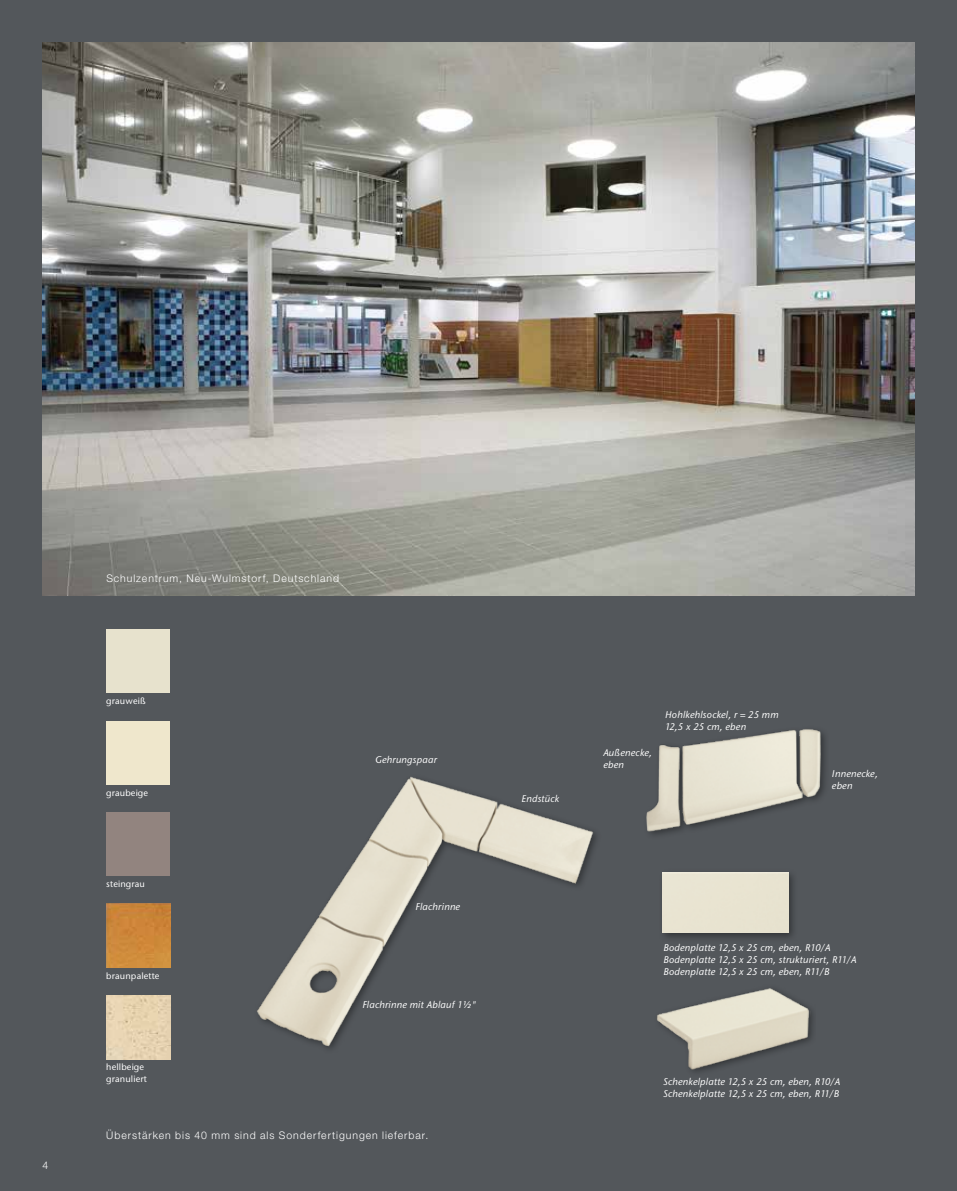
<style>
.page{position:relative;width:957px;height:1191px;background:#53575b}
.page>*{position:absolute;margin:0;border:0;box-sizing:border-box;transform-origin:0 0}
.t1{font:300 10.5px "Helvetica Neue LT Pro";letter-spacing:.09em;color:#fff}
.t2{font:italic 500 9.75px/12px "Stone Sans ITC Pro";letter-spacing:.015em;color:#fff}
.t3{font:500 9px/12px "Stone Sans ITC Pro";letter-spacing:.015em;color:#fff}
</style>
<div class="page">
<img style="left:43px;top:43px;width:871px;height:552px">
<div style="left:106px;top:629px;width:64px;height:64px;background:#e7e2cd"></div>
<div style="left:106px;top:721px;width:64px;height:63px;background:#efe7cc"></div>
<div style="left:106px;top:812px;width:64px;height:64px;background:#92847f"></div>
<img style="left:106px;top:904px;width:64px;height:63px">
<img style="left:106px;top:995px;width:64px;height:64px">
<div style="left:659px;top:868px;width:139px;height:75px;background:#000;opacity:.4"></div>
<div style="left:663px;top:872px;width:125px;height:61px;background:#e8e4d1"></div>
<img style="left:657px;top:988px;width:153px;height:84px">
<img style="left:257px;top:777px;width:339px;height:272px">
<img style="left:646px;top:729px;width:179px;height:106px">
<p class="t1" style="left:43px;top:1158px;width:7px">4</p>
<p class="t1" style="left:106px;top:571px;width:234px">Schulzentrum, Neu-Wulmstorf, Deutschland</p>
<p class="t3" style="left:106px;top:695px;width:41px">grauweiß</p>
<p class="t3" style="left:106px;top:786px;width:43px">graubeige</p>
<p class="t3" style="left:106px;top:878px;width:40px">steingrau</p>
<p class="t3" style="left:106px;top:969px;width:55px">braunpalette</p>
<p class="t3" style="left:106px;top:1060px;width:42px">hellbeige granuliert</p>
<p class="t2" style="left:375px;top:754px;width:63px">Gehrungspaar</p>
<p class="t2" style="left:415px;top:900px;width:46px">Flachrinne</p>
<p class="t2" style="left:362px;top:999px;width:116px">Flachrinne mit Ablauf 1½"</p>
<p class="t1" style="left:106px;top:1128px;width:323px">Überstärken bis 40 mm sind als Sonderfertigungen lieferbar.</p>
<p class="t2" style="left:521px;top:792px;width:39px">Endstück</p>
<p class="t2" style="left:603px;top:746px;width:50px">Außenecke, eben</p>
<p class="t2" style="left:665px;top:708px;width:115px">Hohlkehlsockel, r = 25 mm<br>12,5 x 25 cm, eben</p>
<p class="t2" style="left:832px;top:768px;width:47px">Innenecke, eben</p>
<p class="t2" style="left:663px;top:941px;width:195px">Bodenplatte 12,5 x 25 cm, eben, R10/A<br>Bodenplatte 12,5 x 25 cm, strukturiert, R11/A<br>Bodenplatte 12,5 x 25 cm, eben, R11/B</p>
<p class="t2" style="left:663px;top:1076px;width:178px">Schenkelplatte 12,5 x 25 cm, eben, R10/A<br>Schenkelplatte 12,5 x 25 cm, eben, R11/B</p>
</div>
